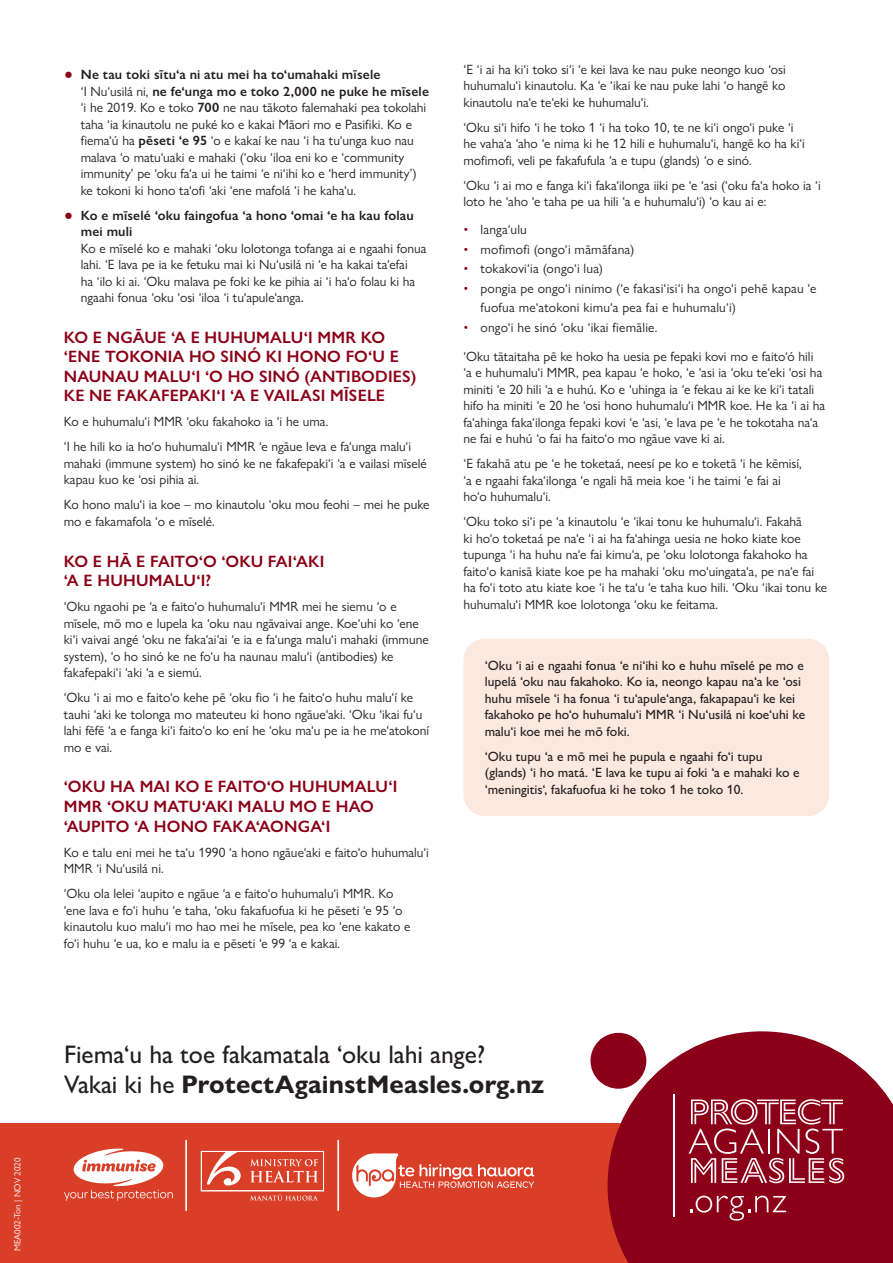
<style>
.page{position:relative;width:893px;height:1263px;background:#fff}
.page>*{position:absolute;margin:0;border:0;box-sizing:border-box;transform-origin:0 0}
.t1{font:500 25.5px/30px "Gill Sans Nova";color:#231f20}
.t2{font:600 16.5px/19.5px "Gill Sans Nova";letter-spacing:.01em;color:#8b0018}
.t3{font:13.5px/16.5px "Gill Sans Nova";color:#231f20}
.t4{font:500 13.5px/16.5px "Gill Sans Nova";color:#231f20}
.t5{font:600 13.5px/16.5px "Gill Sans Nova";letter-spacing:.015em;color:#231f20}
.t6{font:9px "Gill Sans Nova";color:#fff}
.s1{font-weight:700;font-size:21px;color:#8b0018}
.s2{font-weight:600}
.s3{color:#8b0018}
.s4{font-weight:700}
</style>
<div class="page">
<div style="left:0;top:1123px;width:893px;height:140px;background:#d93e27"></div>
<hr style="left:337px;top:1140px;width:2px;height:71px;background:#fff">
<hr style="left:185px;top:1140px;width:2px;height:71px;background:#fff">
<svg style="left:352px;top:1153px;width:182px;height:44px"></svg>
<svg style="left:250px;top:1159px;width:68px;height:23px"></svg>
<svg style="left:250px;top:1194px;width:68px;height:6px"></svg>
<svg style="left:207px;top:1153px;width:34px;height:32px"></svg>
<div style="left:201px;top:1151px;width:123px;height:40px;border:1px solid #fff"></div>
<svg style="left:64px;top:1148px;width:109px;height:53px"></svg>
<svg style="left:608px;top:1031px;width:285px;height:232px;background:#9a1f34"></svg>
<svg style="left:689px;top:1099px;width:155px;height:84px;background:#a63c4e"></svg>
<svg style="left:690px;top:1196px;width:96px;height:24px;background:#9f2c40"></svg>
<hr style="left:673px;top:1094px;width:2px;height:123px;background:#fff">
<div style="left:590px;top:1033px;width:56px;height:56px;background:#8b0018;border-radius:50%"></div>
<div style="left:463px;top:639px;width:366px;height:177px;background:#fbe8de;border-radius:21px"></div>
<p class="t6" style="left:12px;top:1251px;width:95px;rotate:-90deg">MEA002-Ton | NOV 2020</p>
<p class="t3" style="left:81px;top:66px;width:350px;text-indent:-17px"><span class="s1">•</span> <span class="s2">Ne tau toki sītu‘a ni atu mei ha to‘umahaki mīsele<br></span>‘I Nu‘usilá ni, <span class="s2">ne fe‘unga mo e toko 2,000 ne puke he mīsele </span>‘i he 2019. Ko e toko <span class="s2">700</span> ne nau tākoto falemahaki pea tokolahi taha ‘ia kinautolu ne puké ko e kakai Māori mo e Pasifiki. Ko e fiema‘ú ha <span class="s2">pēseti ‘e 95</span> ‘o e kakaí ke nau ‘i ha tu‘unga kuo nau malava ‘o matu‘uaki e mahaki (‘oku ‘iloa eni ko e ‘community immunity’ pe ‘oku fa‘a ui he taimi ‘e ni‘ihi ko e ‘herd immunity’) ke tokoni ki hono ta‘ofi ‘aki ‘ene mafolá ‘i he kaha‘u.</p>
<p class="t5" style="left:81px;top:207px;width:334px;text-indent:-17px"><span class="s1">•</span> Ko e mīselé ‘oku faingofua ‘a hono ‘omai ‘e ha kau folau mei muli</p>
<p class="t3" style="left:81px;top:240px;width:347px">Ko e mīselé ko e mahaki ‘oku lolotonga tofanga ai e ngaahi fonua lahi. ‘E lava pe ia ke fetuku mai ki Nu‘usilá ni ‘e ha kakai ta‘efai<br>ha ‘ilo ki ai. ‘Oku malava pe foki ke ke pihia ai ‘i ha‘o folau ki ha ngaahi fonua ‘oku ‘osi ‘iloa ‘i tu‘apule‘anga.</p>
<p class="t2" style="left:64px;top:327px;width:354px">KO E NGĀUE ‘A E HUHUMALU‘I MMR KO ‘ENE TOKONIA HO SINÓ KI HONO FO‘U E NAUNAU MALU‘I ‘O HO SINÓ (ANTIBODIES)<br>KE NE FAKAFEPAKI‘I ‘A E VAILASI MĪSELE</p>
<p class="t3" style="left:64px;top:409px;width:349px;line-height:25px">Ko e huhumalu‘i MMR ‘oku fakahoko ia ‘i he uma.<br>‘I he hili ko ia ho‘o huhumalu‘i MMR ‘e ngāue leva e fa‘unga malu‘i</p>
<p class="t3" style="left:64px;top:455px;width:365px">mahaki (immune system) ho sinó ke ne fakafepaki‘i ‘a e vailasi mīselé kapau kuo ke ‘osi pihia ai.</p>
<p class="t3" style="left:64px;top:496px;width:367px">Ko hono malu‘i ia koe – mo kinautolu ‘oku mou feohi – mei he puke mo e fakamafola ‘o e mīselé.</p>
<p class="t2" style="left:64px;top:551px;width:262px">KO E HĀ E FAITO‘O ‘OKU FAI‘AKI ‘A E HUHUMALU‘I?</p>
<p class="t3" style="left:64px;top:598px;width:366px">‘Oku ngaohi pe ‘a e faito‘o huhumalu‘i MMR mei he siemu ‘o e mīsele, mō mo e lupela ka ‘oku nau ngāvaivai ange. Koe‘uhi ko ‘ene ki‘i vaivai angé ‘oku ne faka‘ai‘ai ‘e ia e fa‘unga malu‘i mahaki (immune system), ‘o ho sinó ke ne fo‘u ha naunau malu‘i (antibodies) ke fakafepaki‘i ‘aki ‘a e siemú.</p>
<p class="t3" style="left:64px;top:689px;width:367px">‘Oku ‘i ai mo e faito‘o kehe pē ‘oku fio ‘i he faito‘o huhu malu‘í ke tauhi ‘aki ke tolonga mo mateuteu ki hono ngāue‘aki. ‘Oku ‘ikai fu‘u lahi fēfē ‘a e fanga ki‘i faito‘o ko ení he ‘oku ma‘u pe ia he me‘atokoní mo e vai.</p>
<p class="t2" style="left:64px;top:777px;width:335px">‘OKU HA MAI KO E FAITO‘O HUHUMALU‘I<br>MMR ‘OKU MATU‘AKI MALU MO E HAO ‘AUPITO ‘A HONO FAKA‘AONGA‘I</p>
<p class="t3" style="left:64px;top:843px;width:367px">Ko e talu eni mei he ta‘u 1990 ‘a hono ngāue‘aki e faito‘o huhumalu‘i<br>MMR ‘i Nu‘usilá ni.</p>
<p class="t3" style="left:64px;top:885px;width:348px">‘Oku ola lelei ‘aupito e ngāue ‘a e faito‘o huhumalu‘i MMR. Ko ‘ene lava e fo‘i huhu ‘e taha, ‘oku fakafuofua ki he pēseti ‘e 95 ‘o kinautolu kuo malu‘i mo hao mei he mīsele, pea ko ‘ene kakato e fo‘i huhu ‘e ua, ko e malu ia e pēseti ‘e 99 ‘a e kakai.</p>
<p class="t3" style="left:463px;top:61px;width:324px;text-align:justify">‘E ‘i ai ha ki‘i toko si‘i ‘e kei lava ke nau puke neongo kuo ‘osi huhumalu‘i kinautolu. Ka ‘e ‘ikai ke nau puke lahi ‘o hangē ko kinautolu na‘e te‘eki ke huhumalu‘i.</p>
<p class="t3" style="left:463px;top:119px;width:343px">‘Oku si‘i hifo ‘i he toko 1 ‘i ha toko 10, te ne ki‘i ongo‘i puke ‘i he vaha‘a ‘aho ‘e nima ki he 12 hili e huhumalu‘i, hangē ko ha ki‘i mofimofi, veli pe fakafufula ‘a e tupu (glands) ‘o e sinó.</p>
<p class="t3" style="left:463px;top:177px;width:359px">‘Oku ‘i ai mo e fanga ki‘i faka‘ilonga iiki pe ‘e ‘asi (‘oku fa‘a hoko ia ‘i loto he ‘aho ‘e taha pe ua hili ‘a e huhumalu‘i) ‘o kau ai e:</p>
<p class="t3" style="left:463px;top:221px;width:65px"><span class="s3">•</span> langa‘ulu</p>
<p class="t3" style="left:463px;top:241px;width:172px"><span class="s3">•</span> mofimofi (ongo‘i māmāfana)</p>
<p class="t3" style="left:463px;top:260px;width:141px"><span class="s3">•</span> tokakovi‘ia (ongo‘i lua)</p>
<p class="t3" style="left:480px;top:278px;width:338px;line-height:19.5px;text-indent:-17px"><span class="s3">•</span> pongia pe ongo‘i ninimo (‘e fakasi‘isi‘i ha ongo‘i pehē kapau ‘e fuofua me‘atokoni kimu‘a pea fai e huhumalu‘i)</p>
<p class="t3" style="left:463px;top:312px;width:351px;line-height:29.2px"><span class="s3">•</span> ongo‘i he sinó ‘oku ‘ikai fiemālie.<br>‘Oku tātaitaha pē ke hoko ha uesia pe fepaki kovi mo e faito‘ó hili</p>
<p class="t3" style="left:463px;top:364px;width:363px">‘a e huhumalu‘i MMR, pea kapau ‘e hoko, ‘e ‘asi ia ‘oku te‘eki ‘osi ha miniti ‘e 20 hili ‘a e huhú. Ko e ‘uhinga ia ‘e fekau ai ke ke ki‘i tatali hifo ha miniti ‘e 20 he ‘osi hono huhumalu‘i MMR koe. He ka ‘i ai ha fa‘ahinga faka‘ilonga fepaki kovi ‘e ‘asi, ‘e lava pe ‘e he tokotaha na‘a ne fai e huhú ‘o fai ha faito‘o mo ngāue vave ki ai.</p>
<p class="t3" style="left:463px;top:455px;width:340px">‘E fakahā atu pe ‘e he toketaá, neesí pe ko e toketā ‘i he kēmisí, ‘a e ngaahi faka‘ilonga ‘e ngali hā meia koe ‘i he taimi ‘e fai ai ho‘o huhumalu‘i.</p>
<p class="t3" style="left:463px;top:513px;width:365px">‘Oku toko si‘i pe ‘a kinautolu ‘e ‘ikai tonu ke huhumalu‘i. Fakahā<br>ki ho‘o toketaá pe na‘e ‘i ai ha fa‘ahinga uesia ne hoko kiate koe tupunga ‘i ha huhu na‘e fai kimu‘a, pe ‘oku lolotonga fakahoko ha faito‘o kanisā kiate koe pe ha mahaki ‘oku mo‘uingata‘a, pe na‘e fai ha fo‘i toto atu kiate koe ‘i he ta‘u ‘e taha kuo hili. ‘Oku ‘ikai tonu ke huhumalu‘i MMR koe lolotonga ‘oku ke feitama.</p>
<p class="t4" style="left:485px;top:657px;width:322px">‘Oku ‘i ai e ngaahi fonua ‘e ni‘ihi ko e huhu mīselé pe mo e lupelá ‘oku nau fakahoko. Ko ia, neongo kapau na‘a ke ‘osi huhu mīsele ‘i ha fonua ‘i tu‘apule‘anga, fakapapau‘i ke kei fakahoko pe ho‘o huhumalu‘i MMR ‘i Nu‘usilá ni koe‘uhi ke malu‘i koe mei he mō foki.</p>
<p class="t4" style="left:485px;top:748px;width:316px">‘Oku tupu ‘a e mō mei he pupula e ngaahi fo‘i tupu (glands) ‘i ho matá. ‘E lava ke tupu ai foki ‘a e mahaki ko e ‘meningitis‘, fakafuofua ki he toko 1 he toko 10.</p>
<h1 class="t1" style="left:64px;top:1039px;width:482px">Fiema‘u ha toe fakamatala ‘oku lahi ange?<br>Vakai ki he <span class="s4">ProtectAgainstMeasles.org.nz</span></h1>
</div>
